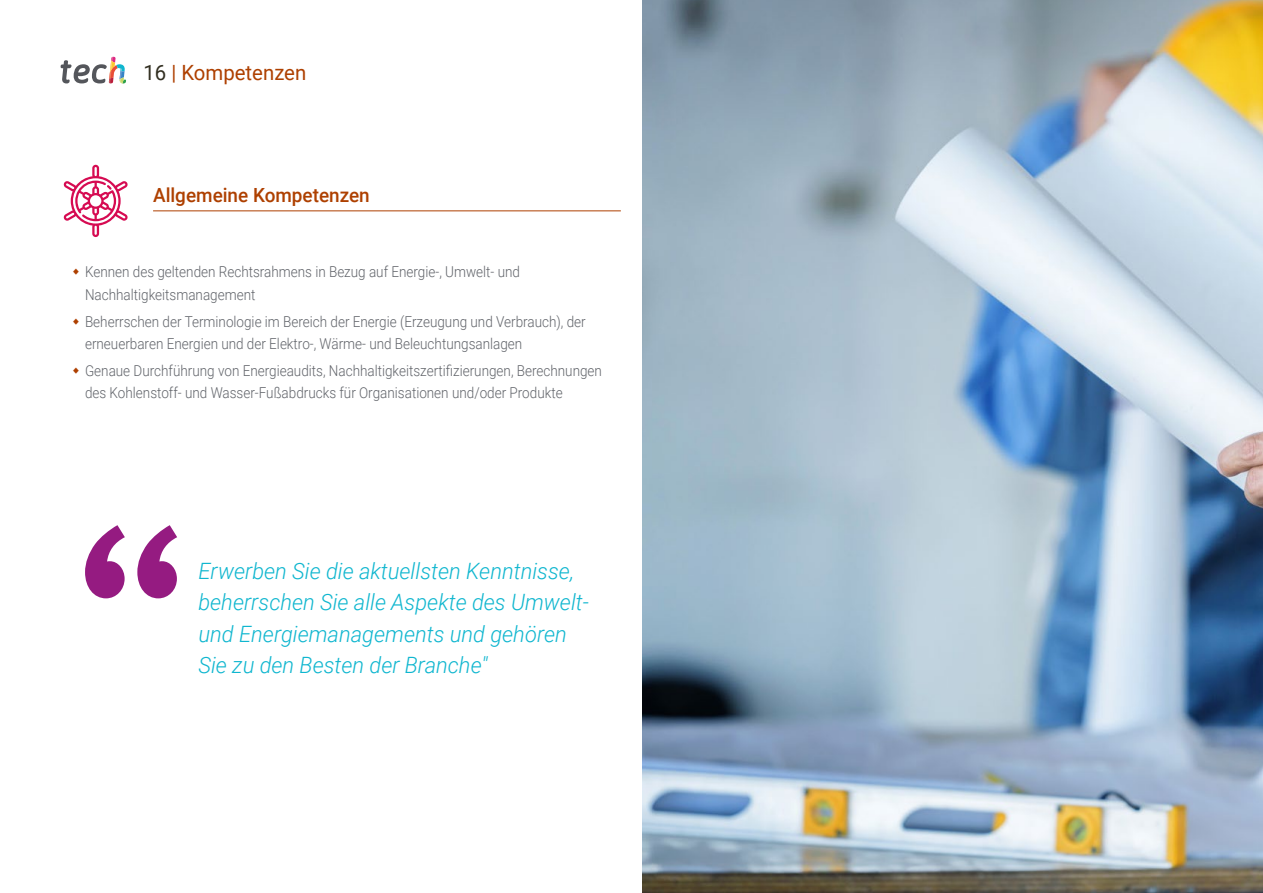
<style>
.page{position:relative;width:1263px;height:893px;background:#fff}
.page>*{position:absolute;margin:0;border:0;box-sizing:border-box;transform-origin:0 0}
.t1{font:italic 300 22.5px/31.5px "Roboto";color:#0fb6cf}
.t2{font:21px "Roboto";color:#ae4000}
.t3{font:500 19.5px "Roboto";color:#ae4000}
.t4{font:300 15px/22.5px "Roboto";color:#61646a;scale:.9 1}
.s1{color:#312e20}
</style>
<div class="page">
<img style="left:642px;top:0;width:621px;height:893px">
<svg style="left:61px;top:57px;width:65px;height:27px"></svg>
<hr style="left:153px;top:210px;width:468px;height:1px;background:#ae4000">
<svg style="left:85px;top:525px;width:92px;height:73px"></svg>
<svg style="left:63px;top:165px;width:65px;height:72px"></svg>
<h2 class="t2" style="left:144px;top:57px;width:164px"><span class="s1">16</span> | Kompetenzen</h2>
<h3 class="t3" style="left:153px;top:182px;width:218px">Allgemeine Kompetenzen</h3>
<p class="t4" style="left:85px;top:260px;width:485px">Kennen des geltenden Rechtsrahmens in Bezug auf Energie-, Umwelt- und<br>Nachhaltigkeitsmanagement</p>
<p class="t4" style="left:85px;top:309px;width:558px">Beherrschen der Terminologie im Bereich der Energie (Erzeugung und Verbrauch), der erneuerbaren Energien und der Elektro-, Wärme- und Beleuchtungsanlagen</p>
<p class="t4" style="left:85px;top:359px;width:576px">Genaue Durchführung von Energieaudits, Nachhaltigkeitszertifizierungen, Berechnungen des Kohlenstoff- und Wasser-Fußabdrucks für Organisationen und/oder Produkte</p>
<h1 class="t1" style="left:198px;top:554px;width:392px">Erwerben Sie die aktuellsten Kenntnisse, beherrschen Sie alle Aspekte des Umwelt&shy;und Energiemanagements und gehören Sie zu den Besten der Branche"</h1>
</div>
